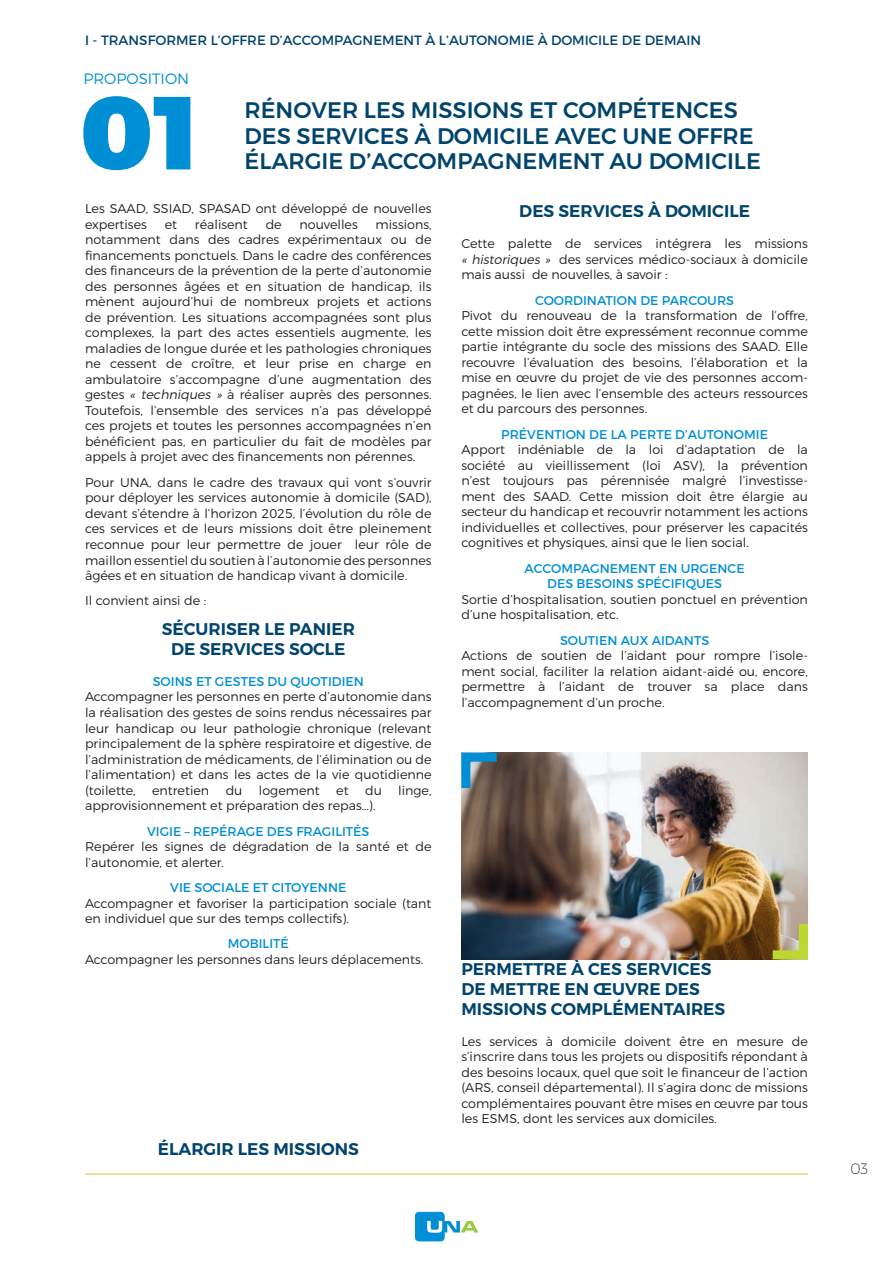
<style>
.page{position:relative;width:893px;height:1263px;background:#fff}
.page>*{position:absolute;margin:0;border:0;box-sizing:border-box;transform-origin:0 0}
.t1{font:900 103.5px "Montserrat";color:#008fd5}
.t2{font:500 22.5px "Montserrat";color:#00446d}
.t3{font:600 16.95px "Montserrat";color:#00446d}
.t4{font:300 15px "Montserrat";color:#008fd5}
.t5{font:200 15px "Montserrat";color:#231f20}
.t6{font:13.5px "Montserrat";color:#00446d}
.t7{font:300 12.75px/15.5px "Montserrat";color:#231f20;text-align:justify}
.t8{font:12.75px "Montserrat";color:#008fd5}
.s1{font-style:italic}
</style>
<div class="page">
<hr style="left:85px;top:1174px;width:723px;height:1px;background:#bed630">
<div style="left:415px;top:1212px;width:29px;height:29px;background:#008fd5;border-radius:3px"></div>
<div style="left:415px;top:1212px;width:29px;height:29px;border:1px solid #008fd5;border-radius:3px"></div>
<svg style="left:427px;top:1221px;width:51px;height:12px"></svg>
<img style="left:461px;top:753px;width:347px;height:206px">
<svg style="left:461px;top:752px;width:45px;height:45px;background:#53707c"></svg>
<svg style="left:764px;top:915px;width:44px;height:45px;background:#a49854"></svg>
<p class="t6" style="left:85px;top:32px;width:618px">I - TRANSFORMER L’OFFRE D’ACCOMPAGNEMENT À L’AUTONOMIE À DOMICILE DE DEMAIN</p>
<p class="t4" style="left:83px;top:70px;width:107px">PROPOSITION</p>
<p class="t1" style="left:80px;top:68px;width:120px">01</p>
<p class="t2" style="left:244px;top:97px;width:495px">RÉNOVER LES MISSIONS ET COMPÉTENCES</p>
<p class="t2" style="left:244px;top:122px;width:511px">DES SERVICES À DOMICILE AVEC UNE OFFRE</p>
<p class="t2" style="left:244px;top:148px;width:518px">ÉLARGIE D’ACCOMPAGNEMENT AU DOMICILE</p>
<p class="t7" style="left:85px;top:200px;width:348px">Les SAAD, SSIAD, SPASAD ont développé de nouvelles expertises</p>
<p class="t7" style="left:165px;top:216px;width:14px">et</p>
<p class="t7" style="left:195px;top:216px;width:54px">réalisent</p>
<p class="t7" style="left:266px;top:216px;width:18px">de</p>
<p class="t7" style="left:300px;top:216px;width:60px">nouvelles</p>
<p class="t7" style="left:85px;top:216px;width:348px;text-indent:291px">missions, notamment dans des cadres expérimentaux ou de financements ponctuels. Dans le cadre des conférences des financeurs de la prévention de la perte d’autonomie des personnes âgées et en situation de handicap, ils mènent aujourd’hui de nombreux projets et actions de prévention. Les situations accompagnées sont plus complexes, la part des actes essentiels augmente, les maladies de longue durée et les pathologies chroniques ne cessent de croître, et leur prise en charge en ambulatoire s’accompagne d’une augmentation des gestes <span class="s1">« techniques »</span> à réaliser auprès des personnes.<br>Toutefois, l’ensemble des services n’a pas développé ces projets et toutes les personnes accompagnées n’en bénéficient pas, en particulier du fait de modèles par appels à projet avec des financements non pérennes.</p>
<p class="t7" style="left:85px;top:474px;width:348px">Pour UNA, dans le cadre des travaux qui vont s’ouvrir pour déployer les services autonomie à domicile (SAD), devant s’étendre à l’horizon 2025, l’évolution du rôle de ces services et de leurs missions doit être pleinement reconnue pour leur permettre de jouer leur rôle de maillon essentiel du soutien à l’autonomie des personnes âgées et en situation de handicap vivant à domicile.</p>
<p class="t7" style="left:85px;top:593px;width:123px">Il convient ainsi de :</p>
<p class="t3" style="left:162px;top:619px;width:195px">SÉCURISER LE PANIER</p>
<p class="t3" style="left:171px;top:638px;width:176px">DE SERVICES SOCLE</p>
<p class="t8" style="left:153px;top:674px;width:213px">SOINS ET GESTES DU QUOTIDIEN</p>
<p class="t7" style="left:85px;top:689px;width:348px">Accompagner les personnes en perte d’autonomie dans la réalisation des gestes de soins rendus nécessaires par leur handicap ou leur pathologie chronique (relevant principalement de la sphère respiratoire et digestive, de l’administration de médicaments, de l’élimination ou de l’alimentation) et dans les actes de la vie quotidienne (toilette,</p>
<p class="t7" style="left:152px;top:782px;width:59px">entretien</p>
<p class="t7" style="left:226px;top:782px;width:18px">du</p>
<p class="t7" style="left:259px;top:782px;width:62px">logement</p>
<p class="t7" style="left:336px;top:782px;width:14px">et</p>
<p class="t7" style="left:365px;top:782px;width:18px">du</p>
<p class="t7" style="left:398px;top:782px;width:35px">linge,</p>
<p class="t7" style="left:85px;top:798px;width:292px">approvisionnement et préparation des repas…).</p>
<p class="t8" style="left:147px;top:823px;width:224px">VIGIE – REPÉRAGE DES FRAGILITÉS</p>
<p class="t7" style="left:85px;top:838px;width:348px">Repérer les signes de dégradation de la santé et de l’autonomie, et alerter.</p>
<p class="t8" style="left:170px;top:880px;width:178px">VIE SOCIALE ET CITOYENNE</p>
<p class="t7" style="left:85px;top:895px;width:348px">Accompagner et favoriser la participation sociale (tant en individuel que sur des temps collectifs).</p>
<p class="t8" style="left:228px;top:936px;width:63px">MOBILITÉ</p>
<p class="t7" style="left:85px;top:951px;width:340px">Accompagner les personnes dans leurs déplacements.</p>
<p class="t3" style="left:158px;top:1138px;width:203px">ÉLARGIR LES MISSIONS</p>
<p class="t3" style="left:519px;top:201px;width:232px">DES SERVICES À DOMICILE</p>
<p class="t7" style="left:461px;top:236px;width:348px">Cette palette de services intégrera les missions <span class="s1">« historiques »</span> des services médico-sociaux à domicile mais aussi de nouvelles, à savoir :</p>
<p class="t8" style="left:535px;top:292px;width:200px">COORDINATION DE PARCOURS</p>
<p class="t7" style="left:461px;top:308px;width:348px">Pivot du renouveau de la transformation de l’offre, cette mission doit être expressément reconnue comme partie intégrante du socle des missions des SAAD. Elle recouvre l’évaluation des besoins, l’élaboration et la mise en œuvre du projet de vie des personnes accom&shy;pagnées, le lien avec l’ensemble des acteurs ressources et du parcours des personnes.</p>
<p class="t8" style="left:501px;top:426px;width:268px">PRÉVENTION DE LA PERTE D’AUTONOMIE</p>
<p class="t7" style="left:461px;top:442px;width:348px">Apport indéniable de la loi d’adaptation de la société au vieillissement (loi ASV), la prévention n’est toujours pas pérennisée malgré l’investisse&shy;ment des SAAD. Cette mission doit être élargie au secteur du handicap et recouvrir notamment les actions individuelles et collectives, pour préserver les capacités cognitives et physiques, ainsi que le lien social.</p>
<p class="t8" style="left:525px;top:560px;width:221px">ACCOMPAGNEMENT EN URGENCE</p>
<p class="t8" style="left:547px;top:576px;width:176px">DES BESOINS SPÉCIFIQUES</p>
<p class="t7" style="left:461px;top:591px;width:348px">Sortie d’hospitalisation, soutien ponctuel en prévention d’une hospitalisation, etc.</p>
<p class="t8" style="left:560px;top:632px;width:151px">SOUTIEN AUX AIDANTS</p>
<p class="t7" style="left:461px;top:648px;width:348px">Actions de soutien de l’aidant pour rompre l’isole&shy;ment social, faciliter la relation aidant-aidé ou, encore, permettre à l’aidant de trouver sa place dans l’accompagnement d’un proche.</p>
<p class="t3" style="left:461px;top:958px;width:252px">PERMETTRE À CES SERVICES</p>
<p class="t3" style="left:461px;top:978px;width:240px">DE METTRE EN ŒUVRE DES</p>
<p class="t3" style="left:461px;top:998px;width:265px">MISSIONS COMPLÉMENTAIRES</p>
<p class="t7" style="left:461px;top:1033px;width:348px">Les services à domicile doivent être en mesure de s’inscrire dans tous les projets ou dispositifs répondant à des besoins locaux, quel que soit le financeur de l’action (ARS, conseil départemental). Il s’agira donc de missions complémentaires pouvant être mises en œuvre par tous les ESMS, dont les services aux domiciles.</p>
<p class="t5" style="left:850px;top:1159px;width:19px">03</p>
</div>
